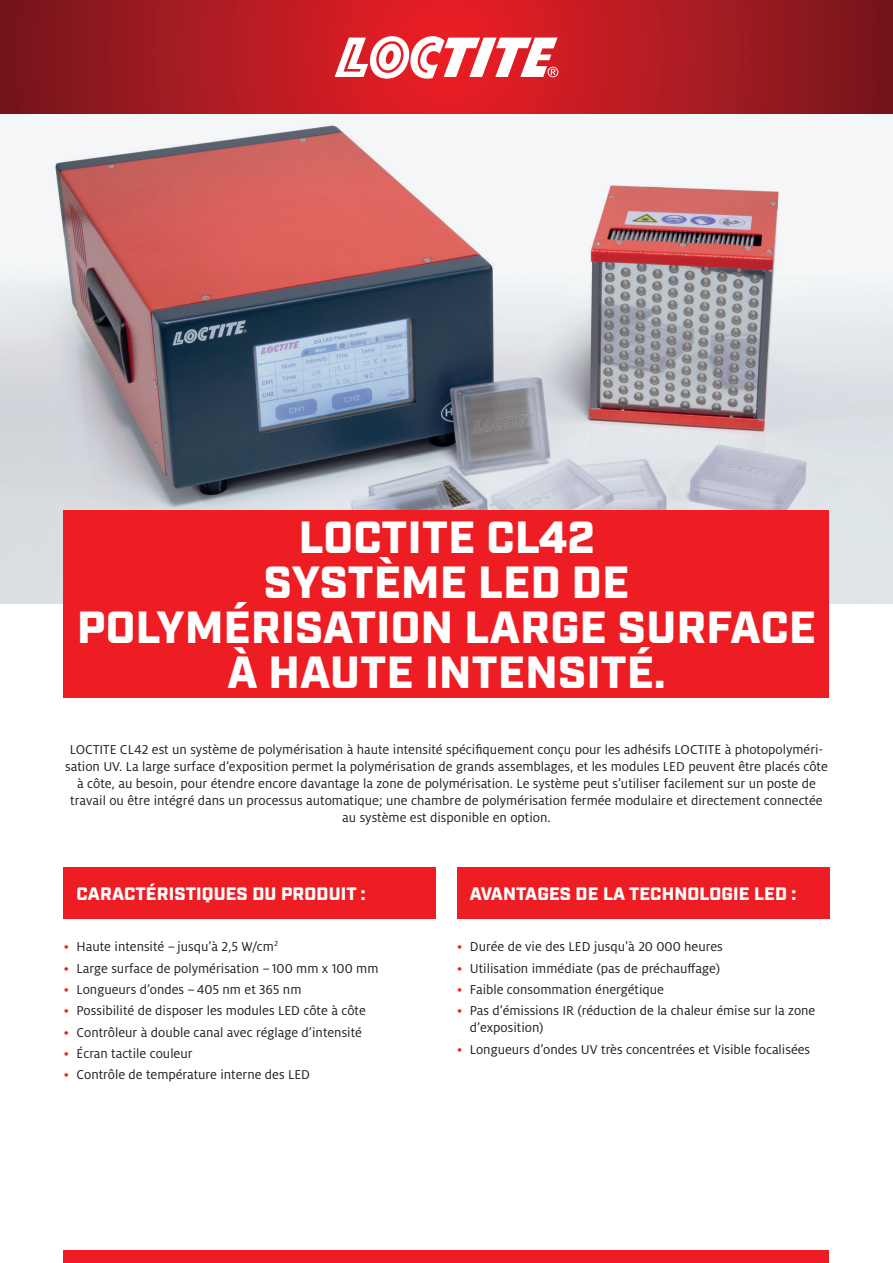
<style>
.page{position:relative;width:893px;height:1263px;background:#fff}
.page>*{position:absolute;margin:0;border:0;box-sizing:border-box;transform-origin:0 0}
.t1{font:900 45px/45px "Industry";letter-spacing:.01em;color:#fff;text-align:center}
.t2{font:900 18px "Industry";letter-spacing:.01em;color:#fff}
.t3{font:14.25px/17.1px "Henkel Milo";color:#231f20;text-align:center}
.s1{font-family:"Minion Pro"}
.s2{color:#ee1d23}
</style>
<div class="page">
<svg style="left:0;top:0;width:893px;height:115px;background:#ab1c23"></svg>
<svg style="left:335px;top:36px;width:223px;height:43px"></svg>
<div style="left:64px;top:1250px;width:765px;height:13px;background:#ee1d23"></div>
<img style="left:0;top:115px;width:893px;height:489px">
<div style="left:64px;top:510px;width:765px;height:187px;background:#ee1d23"></div>
<div style="left:64px;top:867px;width:372px;height:51px;background:#ee1d23"></div>
<div style="left:457px;top:867px;width:372px;height:51px;background:#ee1d23"></div>
<h1 class="t1" style="left:77px;top:517px;width:740px">LOCTITE CL42<br>SYSTÈME LED DE<br>POLYMÉRISATION LARGE SURFACE<br>À HAUTE INTENSITÉ.</h1>
<p class="t3" style="left:65px;top:741px;width:764px">LOCTITE CL42 est un système de polymérisation à haute intensité spécifiquement conçu pour les adhésifs LOCTITE à photopolyméri&shy;sation UV. La large surface d’exposition permet la polymérisation de grands assemblages, et les modules LED peuvent être placés côte à côte, au besoin, pour étendre encore davantage la zone de polymérisation. Le système peut s’utiliser facilement sur un poste de travail ou être intégré dans un processus automatique; une chambre de polymérisation fermée modulaire et directement connectée au système est disponible en option<span class="s1">.</span></p>
<p class="t2" style="left:77px;top:882px;width:290px">CARACTÉRISTIQUES DU PRODUIT :</p>
<p class="t3" style="left:64px;top:938px;width:216px"><span class="s2">•</span> Haute intensité –jusqu’à 2,5 W/cm<sup>2</sup></p>
<p class="t3" style="left:64px;top:959px;width:316px"><span class="s2">•</span> Large surface de polymérisation –100 mm x 100 mm</p>
<p class="t3" style="left:64px;top:981px;width:239px"><span class="s2">•</span> Longueurs d’ondes –405 nm et 365 nm</p>
<p class="t3" style="left:64px;top:1002px;width:304px"><span class="s2">•</span> Possibilité de disposer les modules LED côte à côte</p>
<p class="t3" style="left:64px;top:1024px;width:300px"><span class="s2">•</span> Contrôleur à double canal avec réglage d’intensité</p>
<p class="t3" style="left:64px;top:1045px;width:130px"><span class="s2">•</span> Écran tactile couleur</p>
<p class="t3" style="left:64px;top:1066px;width:248px"><span class="s2">•</span> Contrôle de température interne des LED</p>
<p class="t2" style="left:470px;top:882px;width:328px">AVANTAGES DE LA TECHNOLOGIE LED :</p>
<p class="t3" style="left:457px;top:938px;width:267px"><span class="s2">•</span> Durée de vie des LED jusqu’à 20 000 heures</p>
<p class="t3" style="left:457px;top:959px;width:265px"><span class="s2">•</span> Utilisation immédiate (pas de préchauffage)</p>
<p class="t3" style="left:457px;top:981px;width:208px"><span class="s2">•</span> Faible consommation énergétique</p>
<p class="t3" style="left:470px;top:1002px;width:347px;text-align:left;text-indent:-13px"><span class="s2">•</span> Pas d’émissions IR (réduction de la chaleur émise sur la zone d’exposition)</p>
<p class="t3" style="left:457px;top:1041px;width:355px"><span class="s2">•</span> Longueurs d’ondes UV très concentrées et Visible focalisées</p>
</div>
